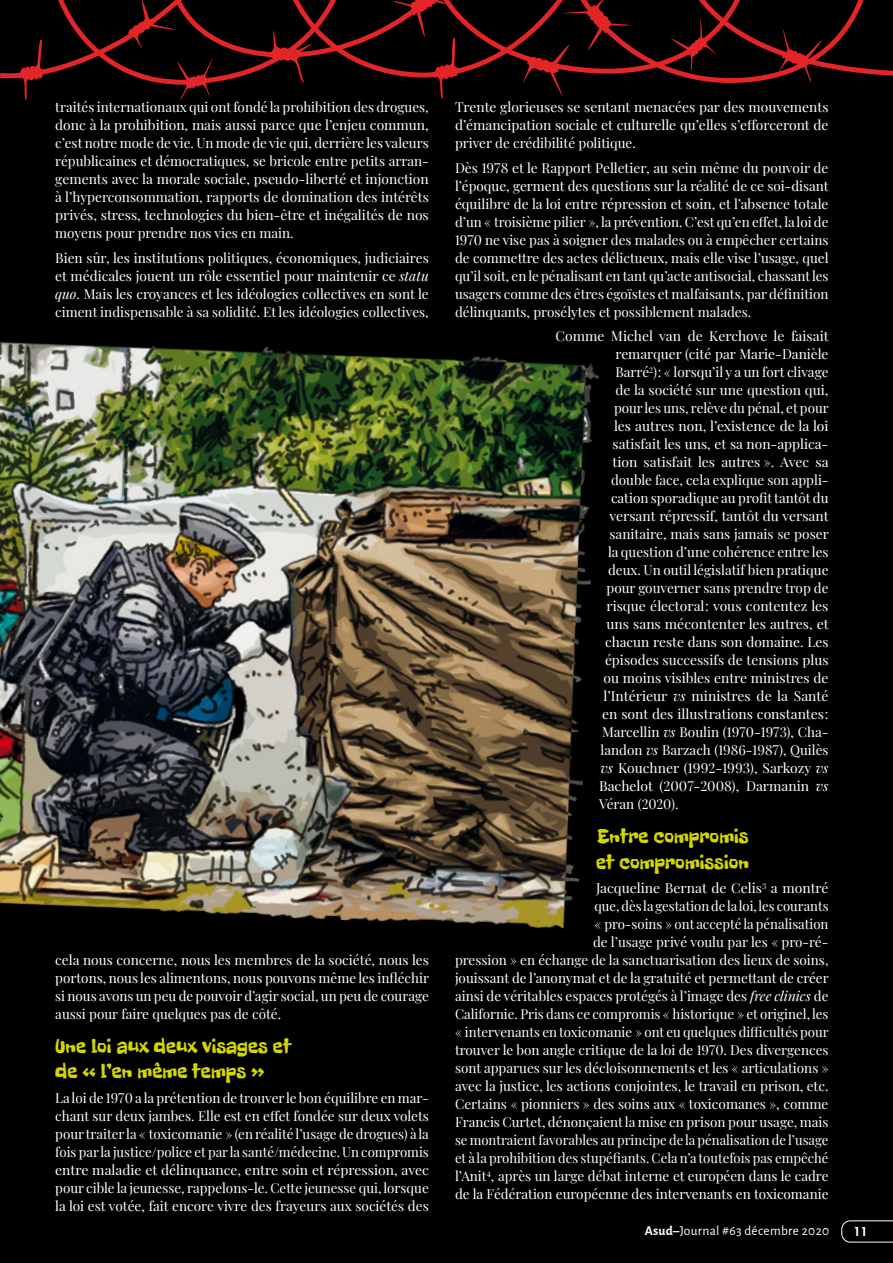
<style>
.page{position:relative;width:893px;height:1263px;background:#000}
.page>*{position:absolute;margin:0;border:0;box-sizing:border-box;transform-origin:0 0}
.t1{font:21px/25.5px "Freckle Face";letter-spacing:.005em;color:#d4d600}
.t2{font:13.5px/18px "Playfair Display";color:#fff;text-align:justify}
.t3{font:13.5px "Alegreya Sans";letter-spacing:.02em;color:#fff}
.t4{font:800 12px "Futura Std";color:#fff}
.s1{font-style:italic}
.s2{font-weight:700}
</style>
<div class="page">
<svg style="left:440px;top:85px;width:3px;height:15px"></svg>
<svg style="left:24px;top:85px;width:3px;height:16px"></svg>
<svg style="left:180px;top:85px;width:31px;height:15px"></svg>
<svg style="left:0;top:0;width:893px;height:85px"></svg>
<img style="left:0;top:342px;width:599px;height:587px">
<svg style="left:841px;top:1220px;width:52px;height:23px"></svg>
<p class="t2" style="left:55px;top:97px;width:375px">traités internationaux qui ont fondé la prohibition des drogues, donc à la prohibition, mais aussi parce que l’enjeu commun, c’est notre mode de vie. Un mode de vie qui, derrière les valeurs républicaines et démocratiques, se bricole entre petits arran&shy;gements avec la morale sociale, pseudo-liberté et injonction à l’hyperconsommation, rapports de domination des intérêts privés, stress, technologies du bien-être et inégalités de nos moyens pour prendre nos vies en main.</p>
<p class="t2" style="left:55px;top:248px;width:375px">Bien sûr, les institutions politiques, économiques, judiciaires et médicales jouent un rôle essentiel pour maintenir ce <span class="s1">statu quo</span>. Mais les croyances et les idéologies collectives en sont le ciment indispensable à sa solidité. Et les idéologies collectives,</p>
<p class="t2" style="left:55px;top:950px;width:375px">cela nous concerne, nous les membres de la société, nous les portons, nous les alimentons, nous pouvons même les infléchir si nous avons un peu de pouvoir d’agir social, un peu de courage aussi pour faire quelques pas de côté.</p>
<h1 class="t1" style="left:55px;top:1033px;width:238px">Une loi aux deux visages et de « l’en même temps »</h1>
<p class="t2" style="left:55px;top:1087px;width:375px">La loi de 1970 a la prétention de trouver le bon équilibre en mar&shy;chant sur deux jambes. Elle est en effet fondée sur deux volets pour traiter la « toxicomanie » (en réalité l’usage de drogues) à la fois par la justice/police et par la santé/médecine. Un compromis entre maladie et délinquance, entre soin et répression, avec pour cible la jeunesse, rappelons-le. Cette jeunesse qui, lorsque la loi est votée, fait encore vivre des frayeurs aux sociétés des</p>
<p class="t2" style="left:455px;top:97px;width:375px">Trente glorieuses se sentant menacées par des mouvements d’émancipation sociale et culturelle qu’elles s’efforceront de priver de crédibilité politique.</p>
<p class="t2" style="left:455px;top:158px;width:375px">Dès 1978 et le Rapport Pelletier, au sein même du pouvoir de l’époque, germent des questions sur la réalité de ce soi-disant équilibre de la loi entre répression et soin, et l’absence totale d’un « troisième pilier », la prévention. C’est qu’en effet, la loi de 1970 ne vise pas à soigner des malades ou à empêcher certains de commettre des actes délictueux, mais elle vise l’usage, quel qu’il soit, en le pénalisant en tant qu’acte antisocial, chassant les usagers comme des êtres égoïstes et malfaisants, par définition délinquants, prosélytes et possiblement malades.</p>
<p class="t2" style="left:555px;top:326px;width:275px">Comme Michel van de Kerchove le faisait</p>
<p class="t2" style="left:615px;top:344px;width:215px">remarquer (cité par Marie-Danièle</p>
<p class="t2" style="left:615px;top:362px;width:215px">Barré<sup>2</sup>) : « lorsqu’il y a un fort clivage</p>
<p class="t2" style="left:615px;top:380px;width:215px">de la société sur une question qui,</p>
<p class="t2" style="left:614px;top:398px;width:216px">pour les uns, relève du pénal, et pour</p>
<p class="t2" style="left:614px;top:416px;width:216px">les autres non, l’existence de la loi</p>
<p class="t2" style="left:612px;top:434px;width:218px">satisfait les uns, et sa non-applica-</p>
<p class="t2" style="left:612px;top:452px;width:218px">tion satisfait les autres ». Avec sa</p>
<p class="t2" style="left:611px;top:470px;width:219px">double face, cela explique son appli-</p>
<p class="t2" style="left:611px;top:488px;width:219px">cation sporadique au profit tantôt du</p>
<p class="t2" style="left:609px;top:506px;width:221px">versant répressif, tantôt du versant</p>
<p class="t2" style="left:609px;top:524px;width:221px">sanitaire, mais sans jamais se poser</p>
<p class="t2" style="left:608px;top:542px;width:222px">la question d’une cohérence entre les</p>
<p class="t2" style="left:608px;top:560px;width:222px">deux. Un outil législatif bien pratique</p>
<p class="t2" style="left:606px;top:578px;width:223px">pour gouverner sans prendre trop de</p>
<p class="t2" style="left:606px;top:596px;width:224px">risque électoral : vous contentez les</p>
<p class="t2" style="left:606px;top:614px;width:224px">uns sans mécontenter les autres, et</p>
<p class="t2" style="left:605px;top:632px;width:225px">chacun reste dans son domaine. Les</p>
<p class="t2" style="left:605px;top:650px;width:225px">épisodes successifs de tensions plus</p>
<p class="t2" style="left:603px;top:668px;width:227px">ou moins visibles entre ministres de</p>
<p class="t2" style="left:603px;top:686px;width:226px">l’Intérieur <span class="s1">vs</span> ministres de la Santé</p>
<p class="t2" style="left:602px;top:704px;width:228px">en sont des illustrations constantes :</p>
<p class="t2" style="left:602px;top:722px;width:228px">Marcellin <span class="s1">vs</span> Boulin (1970-1973), Cha-</p>
<p class="t2" style="left:600px;top:740px;width:230px">landon <span class="s1">vs</span> Barzach (1986-1987), Quilès</p>
<p class="t2" style="left:600px;top:758px;width:230px"><span class="s1">vs</span> Kouchner (1992-1993), Sarkozy <span class="s1">vs</span></p>
<p class="t2" style="left:599px;top:776px;width:231px">Bachelot (2007-2008), Darmanin <span class="s1">vs</span></p>
<p class="t2" style="left:599px;top:794px;width:81px">Véran (2020).</p>
<h1 class="t1" style="left:596px;top:823px;width:155px">Entre compromis et compromission</h1>
<p class="t2" style="left:455px;top:878px;width:375px;text-align:right">Jacqueline Bernat de Celis<sup>3</sup> a montré<br>que, dès la gestation de la loi, les courants<br>« pro-soins » ont accepté la pénalisation<br>de l’usage privé voulu par les « pro-ré-<br>pression » en échange de la sanctuarisation des lieux de soins, jouissant de l’anonymat et de la gratuité et permettant de créer ainsi de véritables espaces protégés à l’image des <span class="s1">free clinics</span> de Californie. Pris dans ce compromis « historique » et originel, les « intervenants en toxicomanie » ont eu quelques difficultés pour trouver le bon angle critique de la loi de 1970. Des divergences sont apparues sur les décloisonnements et les « articulations » avec la justice, les actions conjointes, le travail en prison, etc.<br>Certains « pionniers » des soins aux « toxicomanes », comme Francis Curtet, dénonçaient la mise en prison pour usage, mais se montraient favorables au principe de la pénalisation de l’usage et à la prohibition des stupéfiants. Cela n’a toutefois pas empêché l’Anit<sup>4</sup>, après un large débat interne et européen dans le cadre de la Fédération européenne des intervenants en toxicomanie</p>
<p class="t3" style="left:645px;top:1221px;width:186px"><span class="s2">Asud–</span>Journal #63 décembre 2020</p>
<p class="t4" style="left:853px;top:1223px;width:15px">11</p>
</div>
